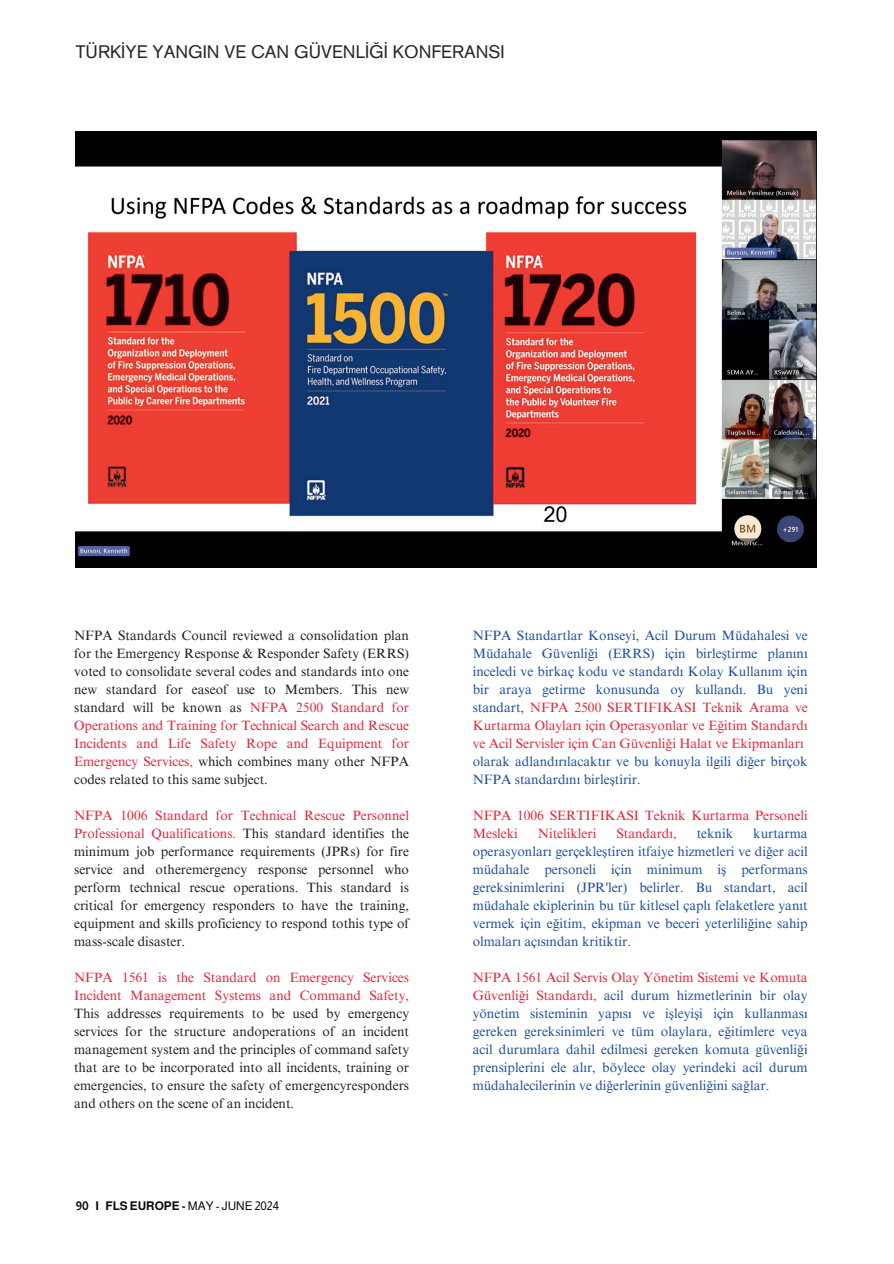
<style>
.page{position:relative;width:894px;height:1264px;background:#fff}
.page>*{position:absolute;margin:0;border:0;box-sizing:border-box;transform-origin:0 0}
.t1{font:18px ".F0 x 430 c 848";color:#2a262a}
.t2{font:13.5px/18px "Times NRMT Pro";color:#1d4ea1;text-align:justify}
.t3{font:13.5px/18px "Times NRMT Pro";color:#22201e;text-align:justify}
.t4{font:13.5px/18px "Times NRMT Pro";color:#ed243a}
.t5{font:700 12px "Almarai";color:#080704}
.s1{color:#ed243a}
.s2{font-weight:400}
</style>
<div class="page">
<img style="left:76px;top:132px;width:740px;height:435px">
<h1 class="t1" style="left:76px;top:41px;width:430px">TÜRKİYE YANGIN VE CAN GÜVENLİĞİ KONFERANSI</h1>
<p class="t3" style="left:74px;top:626px;width:336px">NFPA Standards Council reviewed a consolidation plan for the Emergency Response &amp; Responder Safety (ERRS) voted to consolidate several codes and standards into one new standard for easeof use to Members. This new standard will be known as <span class="s1">NFPA 2500 Standard for Operations and Training for Technical Search and Rescue Incidents and Life Safety Rope and Equipment for Emergency Services,</span> which combines many other NFPA codes related to this same subject.</p>
<p class="t3" style="left:74px;top:806px;width:336px"><span class="s1">NFPA 1006 Standard for Technical Rescue Personnel Professional Qualifications.</span> This standard identifies the minimum job performance requirements (JPRs) for fire service and otheremergency response personnel who perform technical rescue operations. This standard is critical for emergency responders to have the training, equipment and skills proficiency to respond tothis type of mass-scale disaster.</p>
<p class="t4" style="left:74px;top:968px;width:336px">NFPA 1561 is the Standard on Emergency Services<br>Incident Management Systems and Command Safety,</p>
<p class="t3" style="left:74px;top:1004px;width:336px">This addresses requirements to be used by emergency services for the structure andoperations of an incident management system and the principles of command safety that are to be incorporated into all incidents, training or emergencies, to ensure the safety of emergencyresponders and others on the scene of an incident.</p>
<p class="t5" style="left:76px;top:1196px;width:205px">90 I FLS EURO PE - <span class="s2">MAY - JUNE 2024</span></p>
<p class="t2" style="left:472px;top:626px;width:336px">NFPA Standartlar Konseyi, Acil Durum Müdahalesi ve Müdahale Güvenliği (ERRS) için birleştirme planını inceledi ve birkaç kodu ve standardı Kolay Kullanım için bir araya getirme konusunda oy kullandı. Bu yeni standart, <span class="s1">NFPA 2500 SERTIFIKASI Teknik Arama ve Kurtarma Olayları için Operasyonlar ve Eğitim Standardı ve Acil Servisler için Can Güvenliği Halat ve Ekipmanları</span></p>
<p class="t2" style="left:472px;top:752px;width:336px">olarak adlandırılacaktır ve bu konuyla ilgili diğer birçok<br>NFPA standardını birleştirir.</p>
<p class="t4" style="left:472px;top:806px;width:336px">NFPA 1006 SERTIFIKASI Teknik Kurtarma Personeli<br>Mesleki</p>
<p class="t4" style="left:538px;top:824px;width:60px">Nitelikleri</p>
<p class="t4" style="left:616px;top:824px;width:62px">Standardı,</p>
<p class="t2" style="left:696px;top:824px;width:38px">teknik</p>
<p class="t2" style="left:472px;top:824px;width:336px;text-indent:280px">kurtarma operasyonları gerçekleştiren itfaiye hizmetleri ve diğer acil müdahale personeli için minimum iş performans gereksinimlerini (JPR'ler) belirler. Bu standart, acil müdahale ekiplerinin bu tür kitlesel çaplı felaketlere yanıt vermek için eğitim, ekipman ve beceri yeterliliğine sahip olmaları açısından kritiktir.</p>
<p class="t2" style="left:472px;top:968px;width:336px"><span class="s1">NFPA 1561 Acil Servis Olay Yönetim Sistemi ve Komuta Güvenliği Standardı,</span> acil durum hizmetlerinin bir olay yönetim sisteminin yapısı ve işleyişi için kullanması gereken gereksinimleri ve tüm olaylara, eğitimlere veya acil durumlara dahil edilmesi gereken komuta güvenliği prensiplerini ele alır, böylece olay yerindeki acil durum müdahalecilerinin ve diğerlerinin güvenliğini sağlar.</p>
</div>
